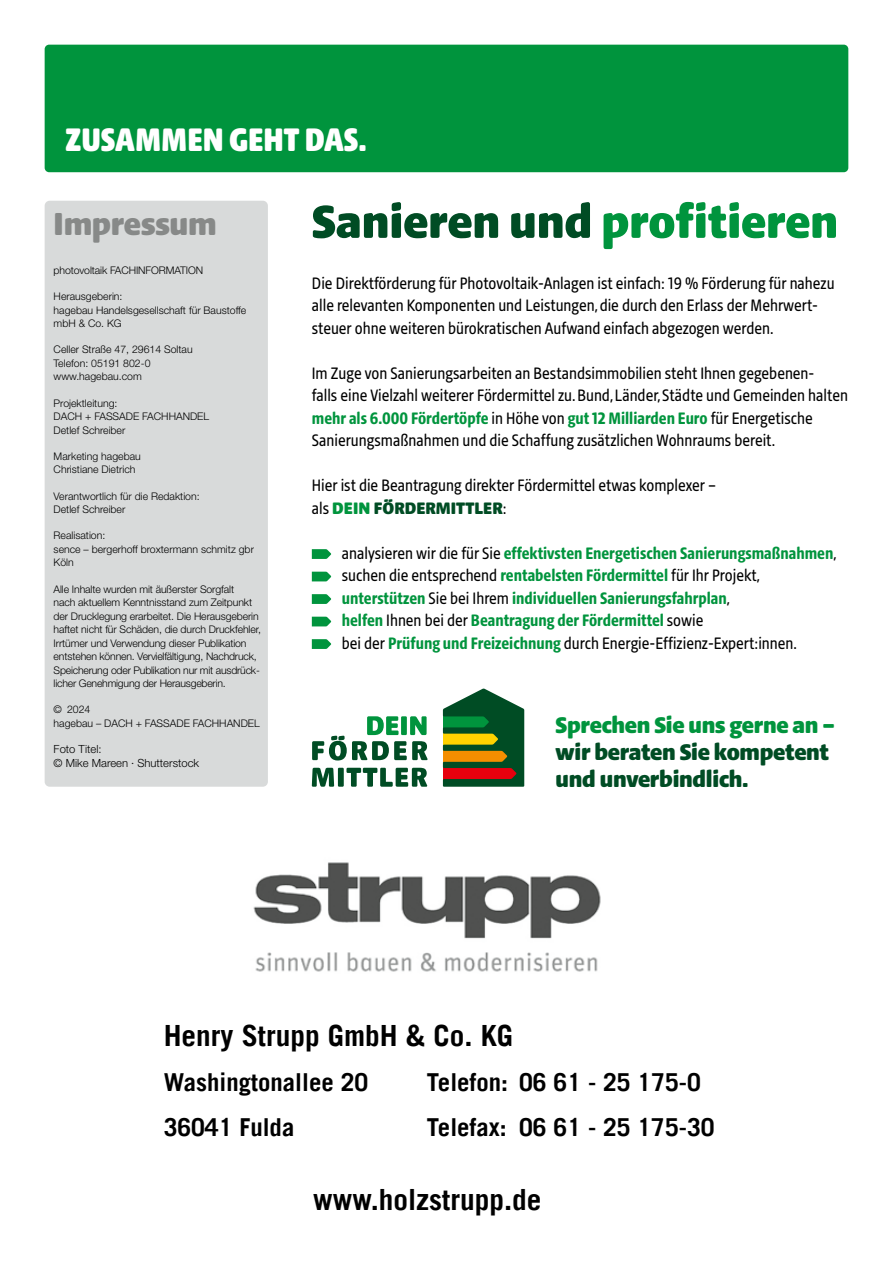
<style>
.page{position:relative;width:893px;height:1263px;background:#fff}
.page>*{position:absolute;margin:0;border:0;box-sizing:border-box;transform-origin:0 0}
.t1{font:900 50.25px "Hagebau";color:#004c24}
.t2{font:900 35.4px "Hagebau Condensed";color:#fff}
.t3{font:900 34.5px "Hagebau";letter-spacing:-.005em;color:#878988}
.t4{font:700 29.25px "Trade Gothic LT";color:#000}
.t5{font:29.25px "Trade Gothic Bold Two";color:#000}
.t6{font:700 24.75px "Trade Gothic LT";color:#000}
.t7{font:24.75px "Trade Gothic Bold Two";color:#000}
.t8{font:900 24.6px/27px "Hagebau";letter-spacing:-.01em;color:#004c24}
.t9{font:900 24.6px "Hagebau";letter-spacing:-.01em;color:#00943d}
.t10{font:18px/22.5px "Hagebau Condensed";color:#000}
.t11{font:700 18px/22.5px "Hagebau Condensed";color:#00943d}
.t12{font:900 18px "Hagebau";color:#004c24}
.t13{font:16.5px "Helvetica Neue";color:#000;scale:.95 1}
.t14{font:300 11.25px/13.8px "Helvetica Neue LT Pro";color:#000}
.t15{font:300 10.5px/13.5px "Helvetica Neue LT Pro";letter-spacing:-.01em;color:#000}
.s1{color:#00943d}
.s2{font-weight:700;color:#00943d}
.s3{font-family:"Hagebau Condensed";font-weight:400;color:#000}
.s4{font-weight:400;color:#000}
</style>
<div class="page">
<div style="left:45px;top:201px;width:223px;height:586px;background:#d8dada;border-radius:5px"></div>
<svg style="left:312px;top:768px;width:22px;height:19px"></svg>
<div style="left:338px;top:768px;width:6px;height:19px;background:#004c24"></div>
<svg style="left:346px;top:768px;width:81px;height:19px"></svg>
<svg style="left:312px;top:716px;width:116px;height:44px"></svg>
<svg style="left:443px;top:689px;width:81px;height:98px"></svg>
<svg style="left:312px;top:549px;width:19px;height:10px"></svg>
<svg style="left:312px;top:572px;width:19px;height:9px"></svg>
<svg style="left:312px;top:594px;width:19px;height:10px"></svg>
<svg style="left:312px;top:617px;width:19px;height:9px"></svg>
<svg style="left:312px;top:639px;width:19px;height:10px"></svg>
<div style="left:45px;top:45px;width:803px;height:127px;background:#00943d;border-radius:4px"></div>
<img style="left:253px;top:862px;width:348px;height:110px">
<h2 class="t2" style="left:65px;top:117px;width:303px">ZUSAMMEN GEHT DAS.</h2>
<h3 class="t3" style="left:54px;top:202px;width:165px">Impressum</h3>
<p class="t15" style="left:54px;top:263px;width:151px">photovoltaik FACHINFORMATION</p>
<p class="t15" style="left:54px;top:289px;width:194px">Herausgeberin:<br>hagebau Handelsgesellschaft für Baustoffe mbH &amp; Co. KG</p>
<p class="t15" style="left:54px;top:343px;width:141px">Celler Straße 47, 29614 Soltau<br>Telefon: 05191 802-0 www.hagebau.com</p>
<p class="t15" style="left:54px;top:396px;width:157px">Projektleitung:<br>DACH + FASSADE FACHHANDEL<br>Detlef Schreiber</p>
<p class="t15" style="left:54px;top:449px;width:89px">Marketing hagebau<br>Christiane Dietrich</p>
<p class="t15" style="left:54px;top:489px;width:148px">Verantwortlich für die Redaktion:<br>Detlef Schreiber</p>
<p class="t15" style="left:54px;top:529px;width:202px">Realisation:<br>sence – bergerhoff broxtermann schmitz gbr<br>Köln</p>
<p class="t15" style="left:54px;top:582px;width:209px">Alle Inhalte wurden mit äußerster Sorgfalt<br>nach aktuellem Kenntnisstand zum Zeitpunkt der Drucklegung erarbeitet. Die Herausgeberin haftet nicht für Schäden, die durch Druckfehler, Irrtümer und Verwendung dieser Publikation entstehen können. Vervielfältigung, Nachdruck, Speicherung oder Publikation nur mit ausdrück&shy;licher Genehmigung der Herausgeberin.</p>
<p class="t15" style="left:54px;top:703px;width:208px">© 2024<br>hagebau – DACH + FASSADE FACHHANDEL</p>
<p class="t14" style="left:54px;top:742px;width:147px">Foto Titel:<br>© Mike Mareen · Shutterstock</p>
<h1 class="t1" style="left:312px;top:191px;width:528px">Sanieren und <span class="s1">profitieren</span></h1>
<p class="t10" style="left:312px;top:272px;width:524px">Die Direktförderung für Photovoltaik-Anlagen ist einfach: 19 % Förderung für nahezu alle relevanten Komponenten und Leistungen, die durch den Erlass der Mehrwert&shy;steuer ohne weiteren bürokratischen Aufwand einfach abgezogen werden.</p>
<p class="t10" style="left:312px;top:362px;width:538px">Im Zuge von Sanierungsarbeiten an Bestandsimmobilien steht Ihnen gegebenen-<br>falls eine Vielzahl weiterer Fördermittel zu. Bund, Länder, Städte und Gemeinden halten <span class="s2">mehr als 6.000 Fördertöpfe</span> in Höhe von <span class="s2">gut 12 Milliarden Euro</span> für Energetische Sanierungsmaßnahmen und die Schaffung zusätzlichen Wohnraums bereit.</p>
<h3 class="t10" style="left:312px;top:474px;width:406px">Hier ist die Beantragung direkter Fördermittel etwas komplexer –</h3>
<h3 class="t12" style="left:312px;top:497px;width:196px"><span class="s3">als</span> <span class="s1">DEIN</span> FÖRDERMITTLER<span class="s3">:</span></h3>
<p class="t11" style="left:342px;top:542px;width:496px"><span class="s4">analysieren wir die für Sie</span> effektivsten Energetischen Sanierungsmaßnahmen<span class="s4">, suchen die entsprechend</span> rentabelsten Fördermittel <span class="s4">für Ihr Projekt, </span>unterstützen <span class="s4">Sie bei Ihrem</span> individuellen Sanierungsfahrplan<span class="s4">,<br></span>helfen <span class="s4">Ihnen bei der</span> Beantragung der Fördermittel <span class="s4">sowie<br>bei der</span> Prüfung und Freizeichnung <span class="s4">durch Energie-Effizienz-Expert:innen.</span></p>
<h3 class="t13" style="left:427px;top:633px;width:420px">Auch in Zukunft werden wir Sie über die aktuellen Trends</h3>
<h3 class="t9" style="left:556px;top:709px;width:281px">Sprechen Sie uns gerne an –</h3>
<h3 class="t8" style="left:556px;top:738px;width:275px">wir beraten Sie kompetent und unverbindlich.</h3>
<h3 class="t4" style="left:164px;top:1017px;width:351px">Henry Strupp GmbH &amp; Co. KG</h3>
<h3 class="t6" style="left:164px;top:1067px;width:206px">Washingtonallee 20</h3>
<h3 class="t6" style="left:427px;top:1067px;width:275px">Telefon: 06 61 - 25 175-0</h3>
<h3 class="t6" style="left:164px;top:1112px;width:132px">36041 Fulda</h3>
<h3 class="t6" style="left:427px;top:1112px;width:289px">Telefax: 06 61 - 25 175-30</h3>
<h3 class="t5" style="left:162px;top:1026px;width:388px">Henry Strupp GmbH &amp; Co. KG</h3>
<h3 class="t7" style="left:162px;top:1076px;width:214px">Washingtonallee 20</h3>
<h3 class="t7" style="left:425px;top:1076px;width:292px">Telefon: 06 61 - 25 175-0</h3>
<h3 class="t7" style="left:162px;top:1121px;width:145px">36041 Fulda</h3>
<h3 class="t7" style="left:425px;top:1121px;width:307px">Telefax: 06 61 - 25 175-30</h3>
<h3 class="t4" style="left:313px;top:1181px;width:230px">www.holzstrupp.de</h3>
</div>
